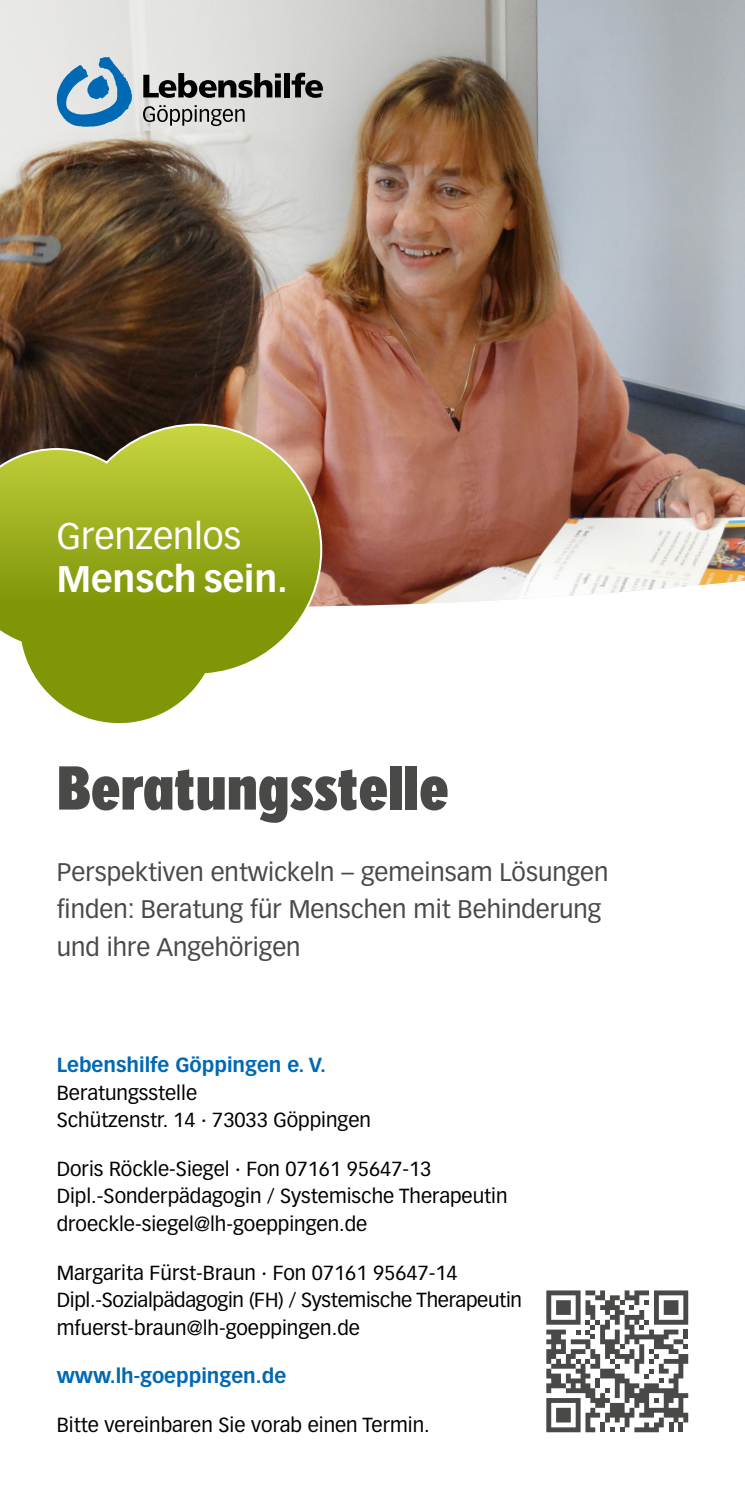
<style>
.page{position:relative;width:745px;height:1489px;background:#fff}
.page>*{position:absolute;margin:0;border:0;box-sizing:border-box;transform-origin:0 0}
.t1{font:700 condensed 60px "Super Grotesk C";color:#494948}
.t2{font:700 36.25px "Vectora LT Std";color:#fff}
.t3{font:36.25px "Vectora LT Std";color:#fff}
.t4{font:25px/37.5px "Vectora LT Std";color:#494948}
.t5{font:20px/27.5px "Vectora LT Std";color:#000}
.t6{font:700 20px "Vectora LT Std";color:#0069b4}
</style>
<div class="page">
<img style="left:0;top:0;width:744px;height:606px">
<svg style="left:57px;top:57px;width:75px;height:70px;background:#7daccd"></svg>
<svg style="left:143px;top:73px;width:137px;height:25px;background:#777776"></svg>
<div style="left:275px;top:80px;width:5px;height:17px;background:#000"></div>
<div style="left:283px;top:73px;width:6px;height:24px;background:#000"></div>
<svg style="left:291px;top:73px;width:32px;height:25px"></svg>
<svg style="left:143px;top:105px;width:101px;height:21px;background:#a6a7a5"></svg>
<svg style="left:546px;top:1290px;width:141px;height:141px"></svg>
<svg style="left:0;top:422px;width:323px;height:302px"></svg>
<h2 class="t3" style="left:57px;top:514px;width:186px">Grenzenlos</h2>
<h2 class="t2" style="left:57px;top:557px;width:233px">Mensch sein.</h2>
<h1 class="t1" style="left:57px;top:758px;width:393px">Beratungsstelle</h1>
<p class="t4" style="left:57px;top:853px;width:553px">Perspektiven entwickeln – gemeinsam Lösungen finden: Beratung für Menschen mit Behinderung und ihre Angehörigen</p>
<p class="t6" style="left:57px;top:1052px;width:270px">Lebenshilfe Göppingen e. V.</p>
<p class="t5" style="left:57px;top:1078px;width:315px">Beratungsstelle<br>Schützenstr. 14 · 73033 Göppingen</p>
<p class="t5" style="left:57px;top:1155px;width:452px">Doris Röckle-Siegel · Fon 07161 95647-13<br>Dipl.-Sonderpädagogin / Systemische Therapeutin droeckle-siegel@lh-goeppingen.de</p>
<p class="t5" style="left:57px;top:1258px;width:466px">Margarita Fürst-Braun · Fon 07161 95647-14<br>Dipl.-Sozialpädagogin (FH) / Systemische Therapeutin mfuerst-braun@lh-goeppingen.de</p>
<p class="t6" style="left:57px;top:1363px;width:231px">www.lh-goeppingen.de</p>
<p class="t5" style="left:57px;top:1411px;width:374px">Bitte vereinbaren Sie vorab einen Termin.</p>
</div>
